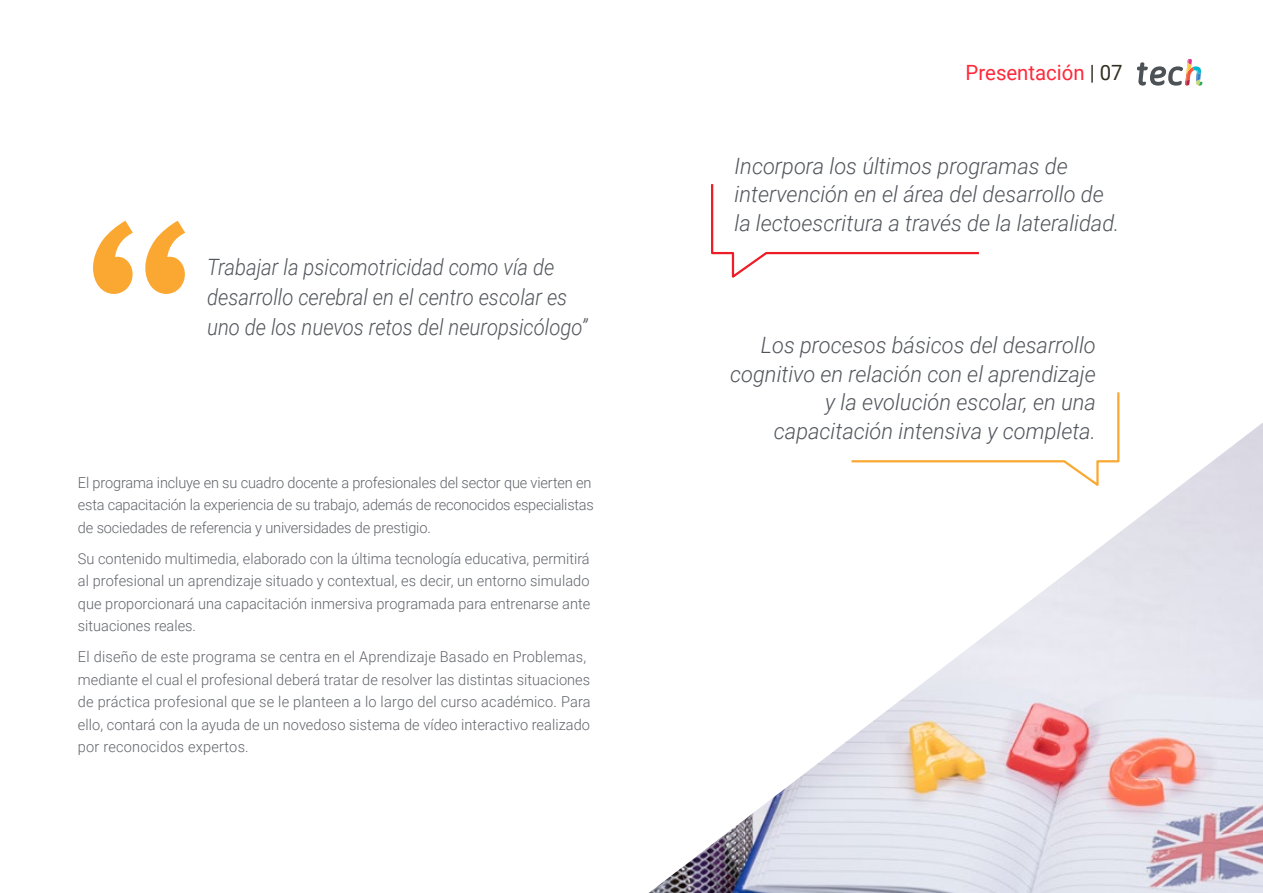
<style>
.page{position:relative;width:1263px;height:893px;background:#fff}
.page>*{position:absolute;margin:0;border:0;box-sizing:border-box;transform-origin:0 0}
.t1{font:italic 300 22.5px/28.5px "Roboto";color:#52555b;text-align:right}
.t2{font:italic 300 22.5px/30px "Roboto";color:#52555b;scale:.9 1}
.t3{font:21px "Roboto";color:#ff293a}
.t4{font:300 15px/22.5px "Roboto";letter-spacing:.005em;color:#61646a}
.s1{color:#312e20}
</style>
<div class="page">
<svg style="left:93px;top:221px;width:92px;height:73px"></svg>
<img style="left:649px;top:423px;width:614px;height:470px">
<svg style="left:1137px;top:59px;width:65px;height:27px"></svg>
<svg style="left:849px;top:392px;width:271px;height:97px"></svg>
<svg style="left:711px;top:184px;width:268px;height:94px"></svg>
<h1 class="t2" style="left:207px;top:251px;width:424px">Trabajar la psicomotricidad como vía de desarrollo cerebral en el centro escolar es uno de los nuevos retos del neuropsicólogo”</h1>
<p class="t4" style="left:78px;top:470px;width:517px">El programa incluye en su cuadro docente a profesionales del sector que vierten en esta capacitación la experiencia de su trabajo, además de reconocidos especialistas de sociedades de referencia y universidades de prestigio.</p>
<p class="t4" style="left:78px;top:546px;width:514px;text-align:justify">Su contenido multimedia, elaborado con la última tecnología educativa, permitirá al profesional un aprendizaje situado y contextual, es decir, un entorno simulado que proporcionará una capacitación inmersiva programada para entrenarse ante situaciones reales.</p>
<p class="t4" style="left:78px;top:645px;width:514px">El diseño de este programa se centra en el Aprendizaje Basado en Problemas, mediante el cual el profesional deberá tratar de resolver las distintas situaciones de práctica profesional que se le planteen a lo largo del curso académico. Para ello, contará con la ayuda de un novedoso sistema de vídeo interactivo realizado por reconocidos expertos.</p>
<h2 class="t3" style="left:966px;top:57px;width:159px">Presentación <span class="s1">| 07</span></h2>
<h1 class="t1" style="left:734px;top:151px;width:386px;text-align:left">Incorpora los últimos programas de intervención en el área del desarrollo de la lectoescritura a través de la lateralidad.</h1>
<h1 class="t1" style="left:730px;top:330px;width:367px">Los procesos básicos del desarrollo cognitivo en relación con el aprendizaje y la evolución escolar, en una capacitación intensiva y completa.</h1>
</div>
